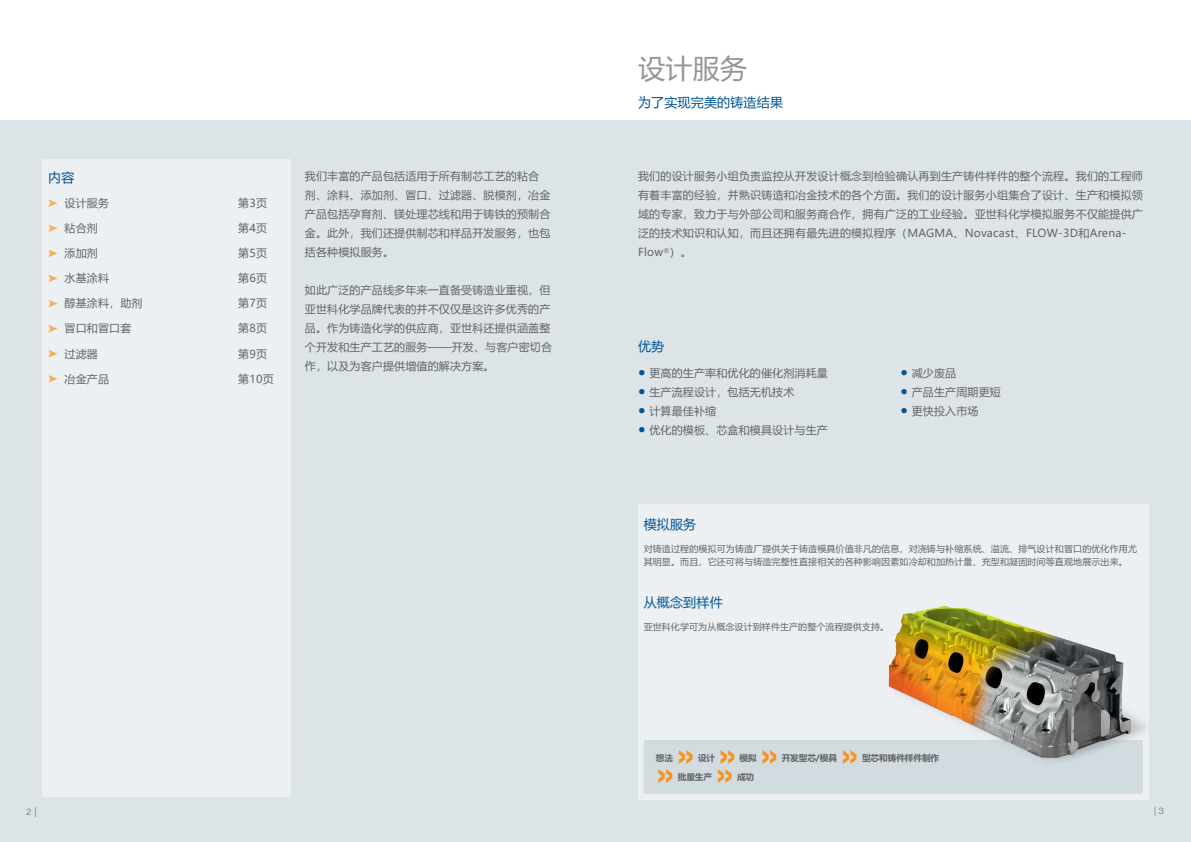
<style>
.page{position:relative;width:1191px;height:842px;background:#fff}
.page>*{position:absolute;margin:0;border:0;box-sizing:border-box;transform-origin:0 0}
.head_titel_50__s_13{font:700 expanded 31.2px "Helvetica Neue LT Pro";color:#f7931d}
.head_titel_50__s_13-2{font:27px "Microsoft Ya Hei UI";color:#939598}
.Subhead_blue_13_16{font:13px "Microsoft Ya Hei UI";letter-spacing:.015em;color:#005595}
.head_titel_50__s_13-3{font:13px "Microsoft Ya Hei UI";letter-spacing:.015em;color:#005595}
.Copy_11_19_DE{font:11px/19px "Microsoft Ya Hei UI";letter-spacing:.02em;color:#636366}
.Copy_11_19_de{font:11px/19px "Microsoft Ya Hei UI";letter-spacing:.015em;color:#636366}
.SL_11_13_weiß_de{font:11px "Microsoft Ya Hei UI";letter-spacing:.015em;color:#636366}
.Copy_9_13_de{font:9px/13px "Microsoft Ya Hei UI";letter-spacing:.015em;color:#636366}
.t1{font:300 9px "Helvetica Neue LT Pro";color:#636366}
.head_titel_50__s_13-4{font:700 8.7px "Microsoft Ya Hei UI";letter-spacing:-.01em;color:#636366}
.s1{font-family:"Helvetica Neue LT Pro";font-weight:300;font-size:15px;color:#005595}
.s2{font-size:10px}
</style>
<div class="page">
<div style="left:0;top:120px;width:1191px;height:722px;background:#dde4e8"></div>
<div style="left:638px;top:504px;width:510px;height:295px;background:#edf0f2"></div>
<div style="left:43px;top:159px;width:248px;height:638px;background:#edf0f2"></div>
<div style="left:644px;top:740px;width:498px;height:54px;background:#d2dbe0"></div>
<img style="left:879px;top:593px;width:270px;height:174px">
<svg style="left:48px;top:199px;width:10px;height:8px"></svg>
<svg style="left:48px;top:224px;width:10px;height:8px"></svg>
<svg style="left:48px;top:250px;width:10px;height:7px"></svg>
<svg style="left:48px;top:275px;width:10px;height:7px"></svg>
<svg style="left:48px;top:300px;width:10px;height:7px"></svg>
<svg style="left:48px;top:325px;width:10px;height:7px"></svg>
<svg style="left:48px;top:350px;width:10px;height:7px"></svg>
<svg style="left:48px;top:375px;width:10px;height:8px"></svg>
<p class="Subhead_blue_13_16" style="left:48px;top:168px;width:28px">内容</p>
<p class="SL_11_13_weiß_de" style="left:65px;top:196px;width:46px">设计服务</p>
<p class="SL_11_13_weiß_de" style="left:238px;top:196px;width:30px">第3页</p>
<p class="SL_11_13_weiß_de" style="left:65px;top:221px;width:35px">粘合剂</p>
<p class="SL_11_13_weiß_de" style="left:238px;top:221px;width:30px">第4页</p>
<p class="SL_11_13_weiß_de" style="left:65px;top:246px;width:35px">添加剂</p>
<p class="SL_11_13_weiß_de" style="left:238px;top:246px;width:30px">第5页</p>
<p class="SL_11_13_weiß_de" style="left:65px;top:271px;width:46px">水基涂料</p>
<p class="SL_11_13_weiß_de" style="left:238px;top:271px;width:30px">第6页</p>
<p class="SL_11_13_weiß_de" style="left:65px;top:296px;width:79px">醇基涂料，助剂</p>
<p class="SL_11_13_weiß_de" style="left:238px;top:296px;width:30px">第7页</p>
<p class="SL_11_13_weiß_de" style="left:65px;top:321px;width:68px">冒口和冒口套</p>
<p class="SL_11_13_weiß_de" style="left:238px;top:321px;width:30px">第8页</p>
<p class="SL_11_13_weiß_de" style="left:65px;top:346px;width:35px">过滤器</p>
<p class="SL_11_13_weiß_de" style="left:238px;top:346px;width:30px">第9页</p>
<p class="SL_11_13_weiß_de" style="left:65px;top:371px;width:46px">冶金产品</p>
<p class="SL_11_13_weiß_de" style="left:238px;top:371px;width:37px">第10页</p>
<p class="Copy_11_19_de" style="left:305px;top:166px;width:247px">我们丰富的产品包括适用于所有制芯工艺的粘合剂、涂料、添加剂、冒口、过滤器、脱模剂，冶金产品包括孕育剂、镁处理芯线和用于铸铁的预制合金。此外，我们还提供制芯和样品开发服务，也包括各种模拟服务。</p>
<p class="Copy_11_19_de" style="left:305px;top:280px;width:249px">如此广泛的产品线多年来一直备受铸造业重视，但亚世科化学品牌代表的并不仅仅是这许多优秀的产品。作为铸造化学的供应商，亚世科还提供涵盖整个开发和生产工艺的服务——开发、与客户密切合作，以及为客户提供增值的解决方案。</p>
<p class="head_titel_50__s_13-2" style="left:638px;top:50px;width:111px">设计服务</p>
<p class="head_titel_50__s_13-3" style="left:638px;top:94px;width:146px">为了实现完美的铸造结果</p>
<p class="Copy_11_19_DE" style="left:638px;top:166px;width:506px">我们的设计服务小组负责监控从开发设计概念到检验确认再到生产铸件样件的整个流程。我们的工程师有着丰富的经验，并熟识铸造和冶金技术的各个方面。我们的设计服务小组集合了设计、生产和模拟领域的专家，致力于与外部公司和服务商合作，拥有广泛的工业经验。亚世科化学模拟服务不仅能提供广泛的技术知识和认知，而且还拥有最先进的模拟程序（MAGMA、Novacast、FLOW-3D和Arena-Flow<sup>®</sup>）。</p>
<p class="Subhead_blue_13_16" style="left:638px;top:337px;width:28px">优势</p>
<p class="Copy_11_19_DE" style="left:638px;top:363px;width:191px"><span class="s1">•</span> 更高的生产率和优化的催化剂消耗量</p>
<p class="Copy_11_19_DE" style="left:638px;top:382px;width:158px"><span class="s1">•</span> 生产流程设计，包括无机技术</p>
<p class="Copy_11_19_DE" style="left:638px;top:401px;width:80px"><span class="s1">•</span> 计算最佳补缩</p>
<p class="Copy_11_19_DE" style="left:638px;top:420px;width:191px"><span class="s1">•</span> 优化的模板、芯盒和模具设计与生产</p>
<p class="Copy_11_19_DE" style="left:900px;top:363px;width:57px"><span class="s1">•</span> 减少废品</p>
<p class="Copy_11_19_DE" style="left:900px;top:382px;width:102px"><span class="s1">•</span> 产品生产周期更短</p>
<p class="Copy_11_19_DE" style="left:900px;top:401px;width:80px"><span class="s1">•</span> 更快投入市场</p>
<p class="Subhead_blue_13_16" style="left:643px;top:516px;width:54px">模拟服务</p>
<p class="Copy_9_13_de" style="left:643px;top:542px;width:495px">对铸造过程的模拟可为铸造厂提供关于铸造模具价值非凡的信息，对浇铸与补缩系统、溢流、排气设计和冒口的优化作用尤其明显。而且，它还可将与铸造完整性直接相关的各种影响因素如冷却和加热计量、充型和凝固时间等直观地展示出来。</p>
<p class="Subhead_blue_13_16" style="left:643px;top:594px;width:80px">从概念到样件</p>
<p class="Copy_9_13_de" style="left:643px;top:620px;width:247px">亚世科化学可为从概念设计到样件生产的整个流程提供支持。</p>
<p class="head_titel_50__s_13-4" style="left:656px;top:752px;width:19px">想法</p>
<p class="head_titel_50__s_13" style="left:676px;top:734px;width:21px">»</p>
<p class="head_titel_50__s_13-4" style="left:698px;top:752px;width:19px">设计</p>
<p class="head_titel_50__s_13" style="left:717px;top:734px;width:21px">»</p>
<p class="head_titel_50__s_13-4" style="left:739px;top:752px;width:19px">模拟</p>
<p class="head_titel_50__s_13" style="left:760px;top:734px;width:21px">»</p>
<p class="head_titel_50__s_13-4" style="left:781px;top:752px;width:57px">开发型芯/模具</p>
<p class="head_titel_50__s_13" style="left:840px;top:734px;width:21px">»</p>
<p class="head_titel_50__s_13-4" style="left:862px;top:752px;width:79px">型芯和铸件样件制作</p>
<p class="head_titel_50__s_13" style="left:656px;top:753px;width:21px">»</p>
<p class="head_titel_50__s_13-4" style="left:678px;top:771px;width:36px">批量生产</p>
<p class="head_titel_50__s_13" style="left:715px;top:753px;width:21px">»</p>
<p class="head_titel_50__s_13-4" style="left:737px;top:771px;width:19px">成功</p>
<p class="t1" style="left:27px;top:806px;width:12px">2 <span class="s2">|</span></p>
<p class="t1" style="left:1154px;top:806px;width:11px">| 3</p>
</div>
